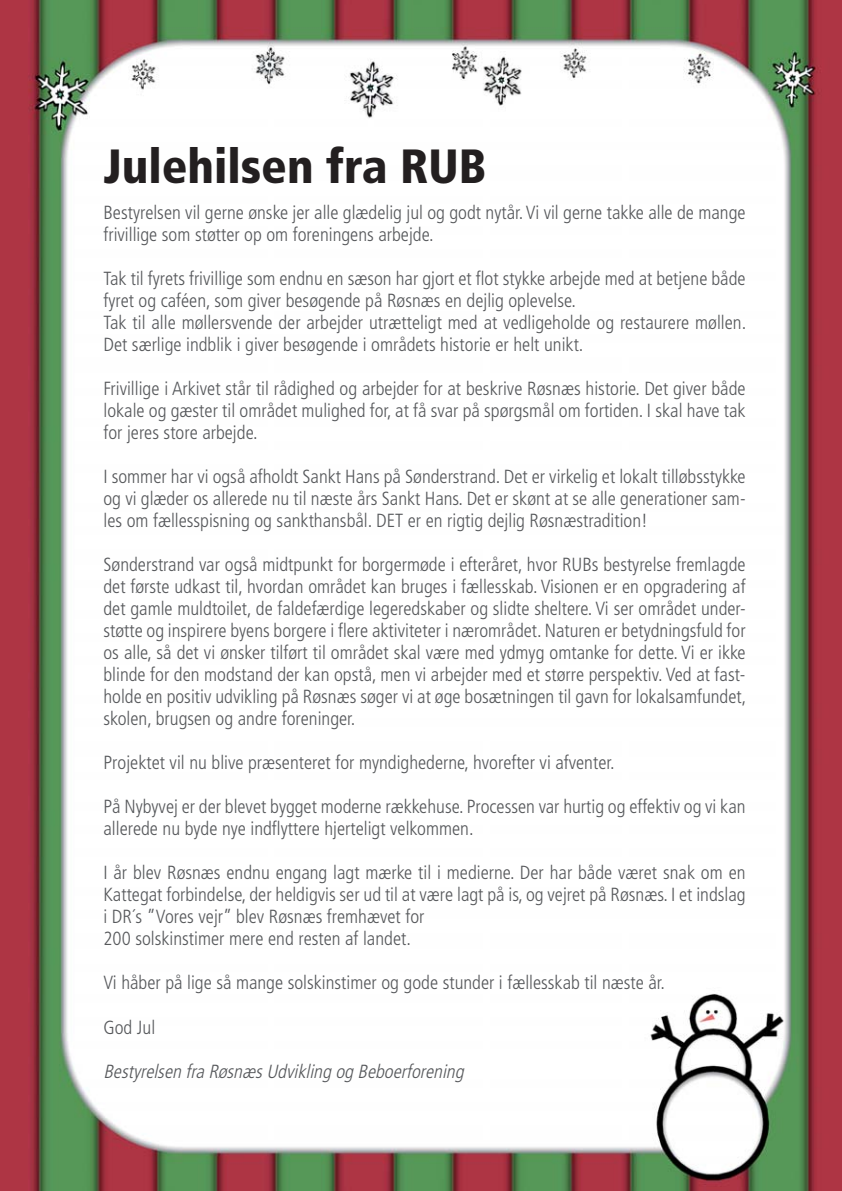
<style>
.page{position:relative;width:842px;height:1191px;background:#fff}
.page>*{position:absolute;margin:0;border:0;box-sizing:border-box;transform-origin:0 0}
.t1{font:900 condensed 48px "Frutiger";color:#231f20}
.t2{font:300 condensed 19px/22px "Frutiger";color:#56585b}
.t3{font:italic 300 condensed 19px "Frutiger";color:#56585b}
</style>
<div class="page">
<img style="left:0;top:0;width:842px;height:1191px">
<h1 class="t1" style="left:103px;top:147px;width:384px">Julehilsen fra RUB</h1>
<p class="t2" style="left:103px;top:203px;width:644px">Bestyrelsen vil gerne ønske jer alle glædelig jul og godt nytår. Vi vil gerne takke alle de mange frivillige som støtter op om foreningens arbejde.</p>
<p class="t2" style="left:103px;top:269px;width:644px">Tak til fyrets frivillige som endnu en sæson har gjort et flot stykke arbejde med at betjene både fyret og caféen, som giver besøgende på Røsnæs en dejlig oplevelse.<br>Tak til alle møllersvende der arbejder utrætteligt med at vedligeholde og restaurere møllen.<br>Det særlige indblik i giver besøgende i områdets historie er helt unikt.</p>
<p class="t2" style="left:103px;top:379px;width:644px;text-align:justify">Frivillige i Arkivet står til rådighed og arbejder for at beskrive Røsnæs historie. Det giver både lokale og gæster til området mulighed for, at få svar på spørgsmål om fortiden. I skal have tak for jeres store arbejde.</p>
<p class="t2" style="left:103px;top:467px;width:644px;text-align:justify">I sommer har vi også afholdt Sankt Hans på Sønderstrand. Det er virkelig et lokalt tilløbsstykke og vi glæder os allerede nu til næste års Sankt Hans. Det er skønt at se alle generationer sam&shy;les om fællesspisning og sankthansbål. DET er en rigtig dejlig Røsnæstradition!</p>
<p class="t2" style="left:103px;top:555px;width:644px;text-align:justify">Sønderstrand var også midtpunkt for borgermøde i efteråret, hvor RUBs bestyrelse fremlagde det første udkast til, hvordan området kan bruges i fællesskab. Visionen er en opgradering af det gamle muldtoilet, de faldefærdige legeredskaber og slidte sheltere. Vi ser området under&shy;støtte og inspirere byens borgere i flere aktiviteter i nærområdet. Naturen er betydningsfuld for os alle, så det vi ønsker tilført til området skal være med ydmyg omtanke for dette. Vi er ikke blinde for den modstand der kan opstå, men vi arbejder med et større perspektiv. Ved at fast&shy;holde en positiv udvikling på Røsnæs søger vi at øge bosætningen til gavn for lokalsamfundet, skolen, brugsen og andre foreninger.</p>
<p class="t2" style="left:103px;top:753px;width:513px">Projektet vil nu blive præsenteret for myndighederne, hvorefter vi afventer.</p>
<p class="t2" style="left:103px;top:797px;width:644px">På Nybyvej er der blevet bygget moderne rækkehuse. Processen var hurtig og effektiv og vi kan allerede nu byde nye indflyttere hjerteligt velkommen.</p>
<p class="t2" style="left:103px;top:863px;width:644px">I år blev Røsnæs endnu engang lagt mærke til i medierne. Der har både været snak om en Kattegat forbindelse, der heldigvis ser ud til at være lagt på is, og vejret på Røsnæs. I et indslag i DR´s ”Vores vejr” blev Røsnæs fremhævet for<br>200 solskinstimer mere end resten af landet.</p>
<p class="t2" style="left:103px;top:973px;width:563px">Vi håber på lige så mange solskinstimer og gode stunder i fællesskab til næste år.</p>
<p class="t2" style="left:103px;top:1017px;width:53px">God Jul</p>
<p class="t3" style="left:103px;top:1063px;width:365px">Bestyrelsen fra RøsnæsUdvikling og Beboerforening</p>
</div>
